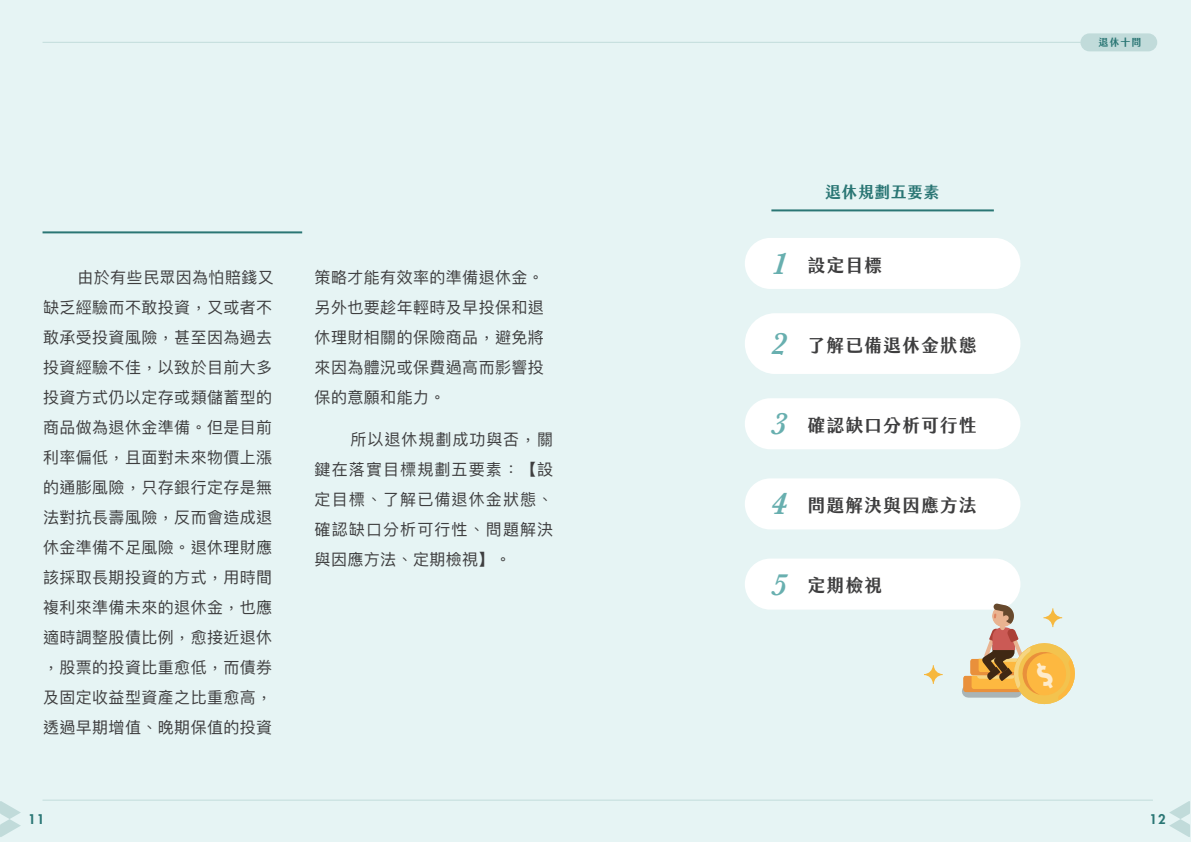
<style>
.page{position:relative;width:1191px;height:842px;background:#fff}
.page>*{position:absolute;margin:0;border:0;box-sizing:border-box;transform-origin:0 0}
.t1{font:18px "jf jinxuan fresh 2.2 bold";letter-spacing:.05em;color:#3e3e3f}
.t2{font:16px/30px "Ping Fang TC";letter-spacing:.025em;color:#3e3e3f;text-align:justify}
.t3{font:16px "jf jinxuan fresh 2.2 bold";letter-spacing:.025em;color:#2a7674}
.t4{font:800 13px "Futura Std";color:#2a7674}
.t5{font:10px "jf jinxuan fresh 2.2 bold";color:#2a7674}
.s1{font-family:"Baskerville";font-weight:600;font-style:italic;font-size:32.1px;color:#68afaf}
</style>
<div class="page">
<div style="left:0;top:0;width:1190px;height:842px;background:#e6f4f4"></div>
<svg style="left:1169px;top:801px;width:21px;height:36px"></svg>
<svg style="left:0;top:801px;width:21px;height:36px"></svg>
<hr style="left:43px;top:800px;width:1109px;height:1px;background:#2a7674">
<div style="left:1080px;top:33px;width:77px;height:18px;background:#c1dbda;border-radius:9px"></div>
<hr style="left:43px;top:42px;width:1037px;height:1px;background:#2a7674">
<hr style="left:43px;top:231px;width:259px;height:2px;background:#2a7674">
<div style="left:745px;top:238px;width:275px;height:51px;background:#fff;border-radius:26px"></div>
<div style="left:745px;top:313px;width:275px;height:61px;background:#fff;border-radius:30px"></div>
<div style="left:745px;top:398px;width:275px;height:51px;background:#fff;border-radius:26px"></div>
<div style="left:745px;top:478px;width:275px;height:51px;background:#fff;border-radius:26px"></div>
<div style="left:745px;top:559px;width:275px;height:51px;background:#fff;border-radius:26px"></div>
<hr style="left:771px;top:209px;width:222px;height:2px;background:#2a7674">
<svg style="left:924px;top:665px;width:18px;height:19px"></svg>
<svg style="left:963px;top:603px;width:112px;height:102px"></svg>
<p class="t2" style="left:43px;top:262px;width:232px;text-indent:34px">由於有些民眾因為怕賠錢又缺乏經驗而不敢投資，又或者不敢承受投資風險，甚至因為過去投資經驗不佳，以致於目前大多投資方式仍以定存或類儲蓄型的商品做為退休金準備。但是目前利率偏低，且面對未來物價上漲的通膨風險，只存銀行定存是無法對抗長壽風險，反而會造成退休金準備不足風險。退休理財應該採取長期投資的方式，用時間複利來準備未來的退休金，也應適時調整股債比例，愈接近退休，股票的投資比重愈低，而債券及固定收益型資產之比重愈高，透過早期增值、晚期保值的投資</p>
<p class="t2" style="left:315px;top:262px;width:231px">策略才能有效率的準備退休金。另外也要趁年輕時及早投保和退休理財相關的保險商品，避免將來因為體況或保費過高而影響投保的意願和能力。</p>
<p class="t2" style="left:315px;top:424px;width:240px;text-indent:36px">所以退休規劃成功與否，關鍵在落實目標規劃五要素：【設定目標、了解已備退休金狀態、確認缺口分析可行性、問題解決與因應方法、定期檢視】。</p>
<p class="t3" style="left:825px;top:183px;width:116px">退休規劃五要素</p>
<p class="t1" style="left:771px;top:255px;width:112px"><span class="s1">1</span> 設定目標</p>
<p class="t1" style="left:771px;top:335px;width:207px"><span class="s1">2</span> 了解已備退休金狀態</p>
<p class="t1" style="left:771px;top:415px;width:207px"><span class="s1">3</span> 確認缺口分析可行性</p>
<p class="t1" style="left:771px;top:495px;width:207px"><span class="s1">4</span> 問題解決與因應方法</p>
<p class="t1" style="left:771px;top:575px;width:112px"><span class="s1">5</span> 定期檢視</p>
<p class="t5" style="left:1098px;top:37px;width:44px">退休十問</p>
<p class="t4" style="left:28px;top:811px;width:18px">11</p>
<p class="t4" style="left:1149px;top:811px;width:18px">12</p>
</div>
